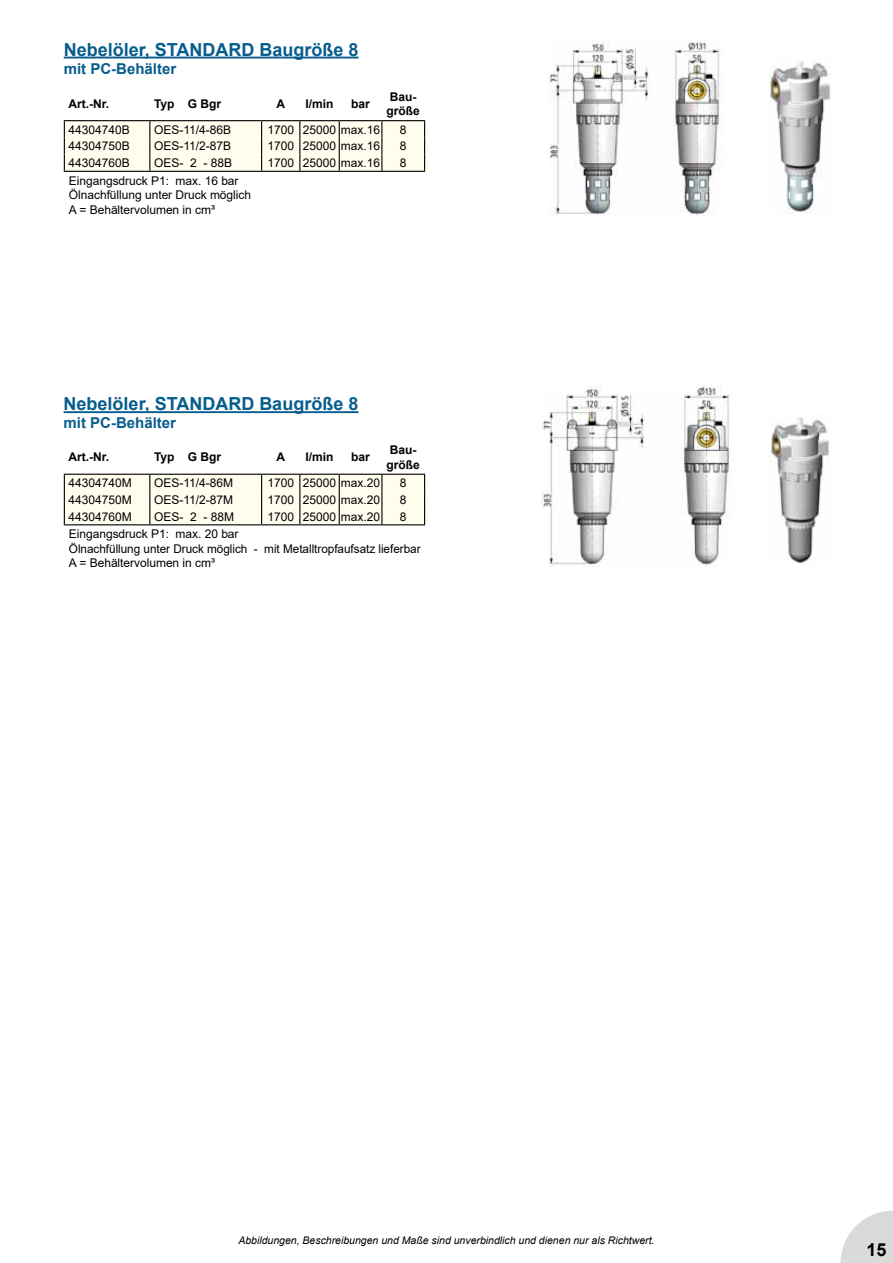
<style>
.page{position:relative;width:893px;height:1263px;background:#fff}
.page>*{position:absolute;margin:0;border:0;box-sizing:border-box;transform-origin:0 0}
.t1{font:700 18px "Arial";color:#075d8d}
.t2{font:700 18px "Arial";color:#000}
.t3{font:700 15px "Arial";color:#075d8d}
.t4{font:12px/14.4px "Arial";letter-spacing:-.005em;color:#000}
.t5{font:700 12px/14.4px "Arial";color:#000}
.t6{font:italic 10.5px "Arial";color:#000}
</style>
<div class="page">
<svg style="left:841px;top:1210px;width:52px;height:53px"></svg>
<img style="left:541px;top:386px;width:190px;height:181px">
<svg style="left:64px;top:474px;width:361px;height:51px;background:#f2f0e2"></svg>
<hr style="left:64px;top:411px;width:294px;height:2px;background:#075d8d">
<img style="left:769px;top:417px;width:60px;height:146px">
<hr style="left:64px;top:120px;width:86px;height:1px;background:#000">
<hr style="left:150px;top:120px;width:112px;height:1px;background:#000">
<hr style="left:262px;top:120px;width:38px;height:1px;background:#000">
<hr style="left:300px;top:120px;width:39px;height:1px;background:#000">
<hr style="left:339px;top:120px;width:43px;height:1px;background:#000">
<hr style="left:382px;top:120px;width:43px;height:1px;background:#000">
<hr style="left:64px;top:171px;width:86px;height:1px;background:#000">
<hr style="left:150px;top:171px;width:112px;height:1px;background:#000">
<hr style="left:262px;top:171px;width:38px;height:1px;background:#000">
<hr style="left:300px;top:171px;width:39px;height:1px;background:#000">
<hr style="left:339px;top:171px;width:43px;height:1px;background:#000">
<hr style="left:382px;top:171px;width:43px;height:1px;background:#000">
<svg style="left:64px;top:121px;width:361px;height:50px;background:#f7f5e6"></svg>
<hr style="left:64px;top:57px;width:294px;height:1px;background:#075d8d">
<img style="left:550px;top:40px;width:173px;height:176px">
<img style="left:769px;top:61px;width:62px;height:153px">
<h1 class="t1" style="left:64px;top:37px;width:296px">Nebelöler, STANDARD Baugröße 8</h1>
<p class="t3" style="left:64px;top:58px;width:114px">mit PC-Behälter</p>
<p class="t5" style="left:69px;top:96px;width:42px">Art.-Nr.</p>
<p class="t5" style="left:154px;top:96px;width:69px">Typ G Bgr</p>
<p class="t5" style="left:277px;top:96px;width:10px">A</p>
<p class="t5" style="left:306px;top:96px;width:30px">I/min</p>
<p class="t5" style="left:351px;top:96px;width:20px">bar</p>
<p class="t5" style="left:387px;top:89px;width:35px">Bau&shy;größe</p>
<p class="t4" style="left:69px;top:122px;width:63px">44304740B</p>
<p class="t4" style="left:154px;top:122px;width:79px">OES-11/4-86B</p>
<p class="t4" style="left:267px;top:122px;width:114px">1700 25000 max.16</p>
<p class="t4" style="left:400px;top:122px;width:8px">8</p>
<p class="t4" style="left:69px;top:139px;width:63px">44304750B</p>
<p class="t4" style="left:154px;top:139px;width:79px">OES-11/2-87B</p>
<p class="t4" style="left:267px;top:139px;width:114px">1700 25000 max.16</p>
<p class="t4" style="left:400px;top:139px;width:8px">8</p>
<p class="t4" style="left:69px;top:155px;width:63px">44304760B</p>
<p class="t4" style="left:154px;top:155px;width:80px">OES- 2 - 88B</p>
<p class="t4" style="left:267px;top:155px;width:114px">1700 25000 max.16</p>
<p class="t4" style="left:400px;top:155px;width:8px">8</p>
<p class="t4" style="left:69px;top:173px;width:184px">Eingangsdruck P1: max. 16 bar<br>Ölnachfüllung unter Druck möglich<br>A = Behältervolumen in cm³</p>
<h1 class="t1" style="left:64px;top:391px;width:296px">Nebelöler, STANDARD Baugröße 8</h1>
<p class="t3" style="left:64px;top:412px;width:114px">mit PC-Behälter</p>
<p class="t5" style="left:69px;top:450px;width:42px">Art.-Nr.</p>
<p class="t5" style="left:154px;top:450px;width:69px">Typ G Bgr</p>
<p class="t5" style="left:277px;top:450px;width:10px">A</p>
<p class="t5" style="left:306px;top:450px;width:30px">I/min</p>
<p class="t5" style="left:351px;top:450px;width:20px">bar</p>
<p class="t5" style="left:387px;top:443px;width:35px">Bau&shy;größe</p>
<p class="t4" style="left:69px;top:476px;width:65px">44304740M</p>
<p class="t4" style="left:154px;top:476px;width:81px">OES-11/4-86M</p>
<p class="t4" style="left:267px;top:476px;width:114px">1700 25000 max.20</p>
<p class="t4" style="left:400px;top:476px;width:8px">8</p>
<p class="t4" style="left:69px;top:492px;width:65px">44304750M</p>
<p class="t4" style="left:154px;top:492px;width:81px">OES-11/2-87M</p>
<p class="t4" style="left:267px;top:492px;width:114px">1700 25000 max.20</p>
<p class="t4" style="left:400px;top:492px;width:8px">8</p>
<p class="t4" style="left:69px;top:509px;width:65px">44304760M</p>
<p class="t4" style="left:154px;top:509px;width:82px">OES- 2 - 88M</p>
<p class="t4" style="left:267px;top:509px;width:114px">1700 25000 max.20</p>
<p class="t4" style="left:400px;top:509px;width:8px">8</p>
<p class="t4" style="left:69px;top:527px;width:353px">Eingangsdruck P1: max. 20 bar<br>Ölnachfüllung unter Druck möglich - mit Metalltropfaufsatz lieferbar<br>A = Behältervolumen in cm³</p>
<p class="t6" style="left:238px;top:1233px;width:418px">Abbildungen, Beschreibungen und Maße sind unverbindlich und dienen nur als Richtwert.</p>
<h1 class="t2" style="left:867px;top:1237px;width:22px">15</h1>
</div>
